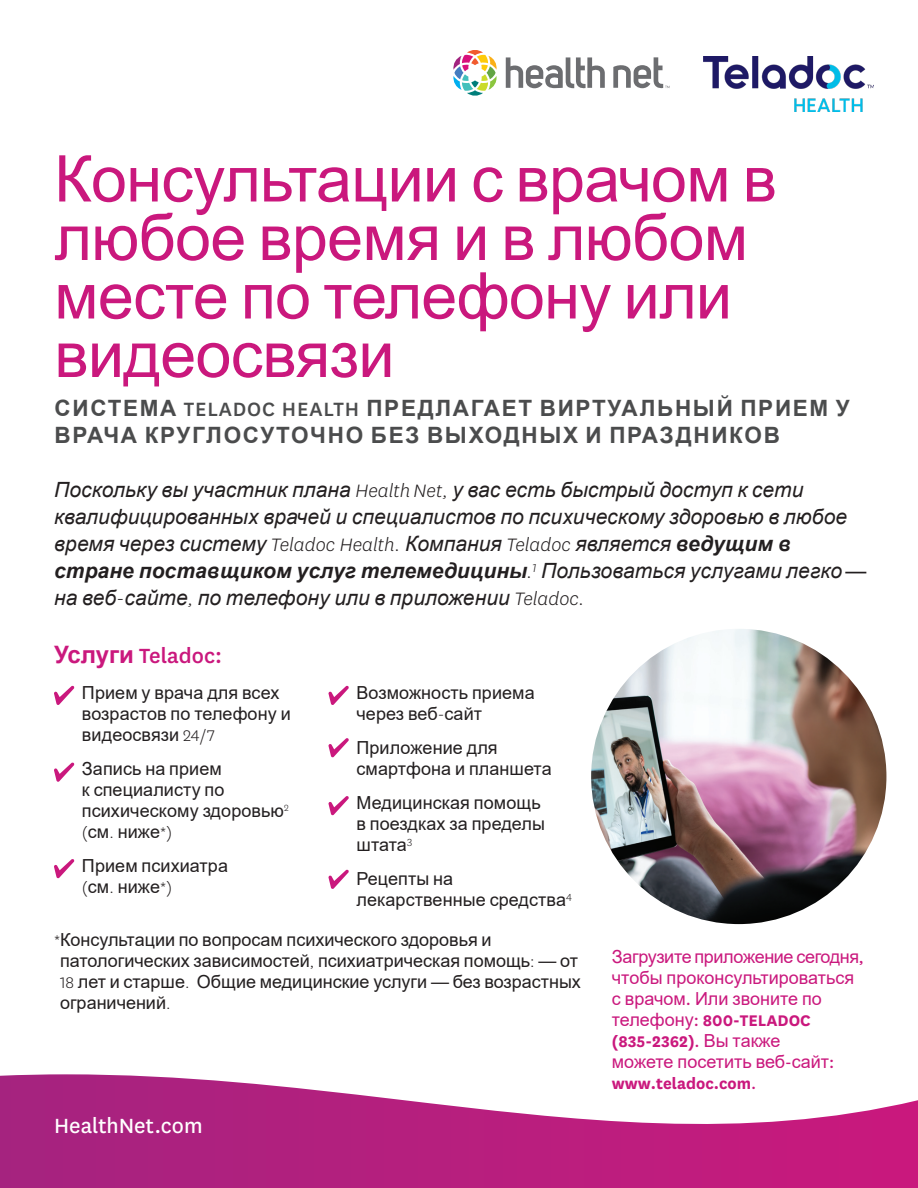
<style>
.page{position:relative;width:918px;height:1188px;background:#fff}
.page>*{position:absolute;margin:0;border:0;box-sizing:border-box;transform-origin:0 0}
.t1{font:64.5px/58.5px "Arial";letter-spacing:-.01em;color:#ca187d}
.t2{font:500 24px "Centene Sans";color:#ca187d}
.t3{font:24px "Centene Sans";color:#fff}
.t4{font:700 22.5px/27px "Arial";letter-spacing:.075em;color:#4b4c4d}
.t5{font:italic 21px/27px "Arial";letter-spacing:.005em;color:#231f20}
.t6{font:18px/21px "Arial";letter-spacing:.005em;color:#231f20}
.t7{font:18px/21px "Arial";color:#ca187d}
.s1{font-family:"Centene Sans";font-weight:500}
.s2{font-family:"Centene Sans";font-weight:300}
.s3{font-weight:700}
.s4{font-family:"Arial";font-weight:700}
.s5{font-family:"Centene Sans"}
.s6{font-family:"Centene Sans";font-weight:700}
</style>
<div class="page">
<svg style="left:506px;top:57px;width:99px;height:32px"></svg>
<svg style="left:453px;top:50px;width:44px;height:46px"></svg>
<svg style="left:613px;top:57px;width:56px;height:32px"></svg>
<img style="left:704px;top:57px;width:169px;height:55px">
<svg style="left:0;top:1074px;width:918px;height:114px"></svg>
<svg style="left:54px;top:686px;width:20px;height:19px"></svg>
<svg style="left:54px;top:762px;width:20px;height:20px"></svg>
<svg style="left:54px;top:859px;width:20px;height:19px"></svg>
<svg style="left:328px;top:686px;width:21px;height:19px"></svg>
<svg style="left:328px;top:738px;width:21px;height:19px"></svg>
<svg style="left:328px;top:796px;width:21px;height:19px"></svg>
<svg style="left:328px;top:870px;width:21px;height:19px"></svg>
<img style="left:591px;top:629px;width:295px;height:295px;border-radius:148px">
<h1 class="t1" style="left:54px;top:149px;width:724px">Консультации с врачом в любое время и в любом месте по телефону или видеосвязи</h1>
<h2 class="t4" style="left:55px;top:395px;width:797px">СИСТЕМА <span class="s1">TELADOC HEALTH</span> ПРЕДЛАГАЕТ ВИРТУАЛЬНЫЙ ПРИЕМ У<br>ВРАЧА КРУГЛОСУТОЧНО БЕЗ ВЫХОДНЫХ И ПРАЗДНИКОВ</h2>
<p class="t5" style="left:54px;top:476px;width:814px">Поскольку вы участник плана <span class="s2">Health Net,</span> у вас есть быстрый доступ к сети квалифицированных врачей и специалистов по психическому здоровью в любое время через систему <span class="s2">Teladoc Health.</span> Компания <span class="s2">Teladoc</span> является <span class="s3">ведущим в стране поставщиком услуг телемедицины</span><span class="s2">.</span><sup>1</sup> Пользоваться услугами легко — на веб<span class="s2">-</span>сайте<span class="s2">,</span> по телефону или в приложении <span class="s2">Teladoc.</span></p>
<h3 class="t2" style="left:54px;top:640px;width:170px"><span class="s4">Услуги</span> Teladoc:</h3>
<p class="t6" style="left:82px;top:682px;width:210px">Прием у врача для всех возрастов по телефону и видеосвязи <span class="s2">24/7</span></p>
<p class="t6" style="left:82px;top:758px;width:209px">Запись на прием<br>к специалисту по психическому здоровью<sup>2 </sup><span class="s2">(</span>см<span class="s2">.</span> ниже<span class="s2">*)</span></p>
<p class="t6" style="left:82px;top:855px;width:148px">Прием психиатра <span class="s2">(</span>см<span class="s2">.</span> ниже<span class="s2">*)</span></p>
<p class="t6" style="left:356px;top:682px;width:180px">Возможность приема через веб<span class="s2">-</span>сайт</p>
<p class="t6" style="left:356px;top:737px;width:197px">Приложение для смартфона и планшета</p>
<p class="t6" style="left:356px;top:792px;width:190px">Медицинская помощь в поездках за пределы штата<sup>3</sup></p>
<p class="t6" style="left:356px;top:868px;width:217px">Рецепты на лекарственные средства<sup>4</sup></p>
<p class="t6" style="left:60px;top:929px;width:522px;text-indent:-6px"><span class="s2">*</span>Консультации по вопросам психического здоровья и патологических зависимостей<span class="s2">,</span> психиатрическая помощь<span class="s2">:</span> — от <span class="s2">18</span> лет и старше<span class="s2">.</span> Общие медицинские услуги — без возрастных ограничений<span class="s2">.</span></p>
<p class="t7" style="left:612px;top:946px;width:254px">Загрузите приложение сегодня<span class="s5">, </span>чтобы проконсультироваться с врачом<span class="s5">.</span> Или звоните по телефону<span class="s5">:</span> <span class="s6">800-TELADOC (835-2362)</span><span class="s5">.</span> Вы также<br>можете посетить веб<span class="s5">-</span>сайт<span class="s5">: </span><span class="s6">www.teladoc.com</span><span class="s5">.</span></p>
<p class="t3" style="left:54px;top:1109px;width:150px">HealthNet.com</p>
</div>
